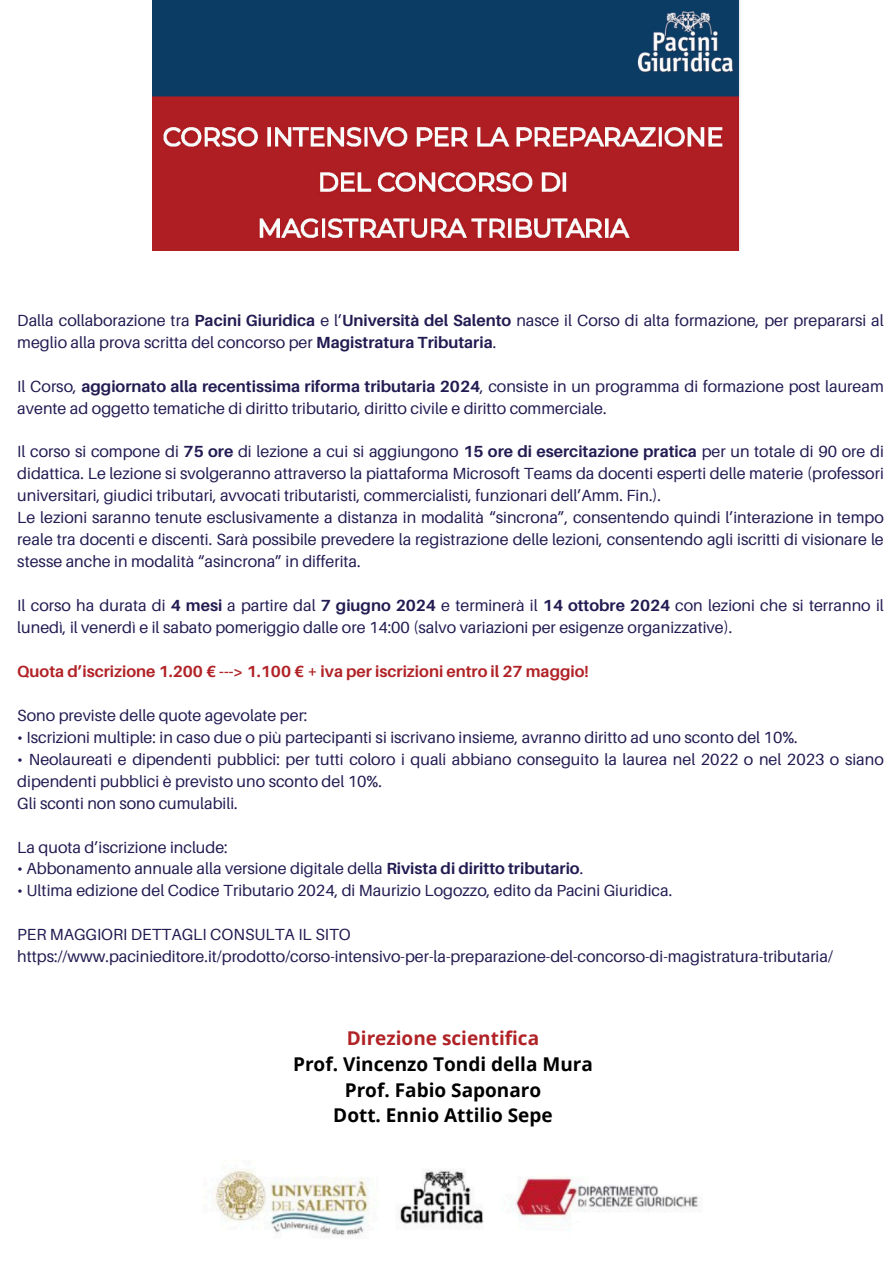
<style>
.page{position:relative;width:894px;height:1264px;background:#fff}
.page>*{position:absolute;margin:0;border:0;box-sizing:border-box;transform-origin:0 0}
.t1{font:700 19.05px/25.8px "Open Sans";color:#000;text-align:center}
.t2{font:16.05px/21.9px "Aileron";color:#221c52}
.t3{font:700 16.05px "Aileron";color:#b12226}
.s1{font-weight:700}
.s2{color:#b12226}
</style>
<div class="page">
<img style="left:153px;top:0;width:587px;height:251px">
<img style="left:215px;top:1169px;width:484px;height:67px">
<p class="t2" style="left:17px;top:309px;width:867px">Dalla collaborazione tra <span class="s1">Pacini Giuridica</span> e l’<span class="s1">Università del Salento</span> nasce il Corso di alta formazione, per prepararsi al meglio alla prova scritta del concorso per <span class="s1">Magistratura Tributaria</span>.</p>
<p class="t2" style="left:17px;top:375px;width:867px">Il Corso, <span class="s1">aggiornato alla recentissima riforma tributaria 2024</span>, consiste in un programma di formazione post lauream avente ad oggetto tematiche di diritto tributario, diritto civile e diritto commerciale.</p>
<p class="t2" style="left:17px;top:440px;width:867px;text-align:justify">Il corso si compone di <span class="s1">75 ore</span> di lezione a cui si aggiungono <span class="s1">15 ore di esercitazione pratica</span> per un totale di 90 ore di didattica. Le lezione si svolgeranno attraverso la piattaforma Microsoft Teams da docenti esperti delle materie (professori universitari, giudici tributari, avvocati tributaristi, commercialisti, funzionari dell’Amm. Fin.).</p>
<p class="t2" style="left:17px;top:506px;width:867px;text-align:justify">Le lezioni saranno tenute esclusivamente a distanza in modalità “sincrona”, consentendo quindi l’interazione in tempo reale tra docenti e discenti. Sarà possibile prevedere la registrazione delle lezioni, consentendo agli iscritti di visionare le stesse anche in modalità “asincrona” in differita.</p>
<h3 class="t2" style="left:17px;top:594px;width:867px">Il corso ha durata di <span class="s1">4 mesi</span> a partire dal <span class="s1">7 giugno 2024</span> e terminerà il <span class="s1">14 ottobre 2024</span> con lezioni che si terranno il lunedì, il venerdì e il sabato pomeriggio dalle ore 14:00 (salvo variazioni per esigenze organizzative).</h3>
<p class="t3" style="left:17px;top:661px;width:572px">Quota d’iscrizione 1.200 € ---&gt; 1.100 € + iva per iscrizioni entro il 27 maggio!</p>
<p class="t2" style="left:17px;top:704px;width:291px">Sono previste delle quote agevolate per:</p>
<p class="t2" style="left:17px;top:726px;width:781px">• Iscrizioni multiple: in caso due o più partecipanti si iscrivano insieme, avranno diritto ad uno sconto del 10%.</p>
<p class="t2" style="left:17px;top:747px;width:867px">• Neolaureati e dipendenti pubblici: per tutti coloro i quali abbiano conseguito la laurea nel 2022 o nel 2023 o siano dipendenti pubblici è previsto uno sconto del 10%.</p>
<p class="t2" style="left:17px;top:791px;width:222px">Gli sconti non sono cumulabili.</p>
<p class="t2" style="left:17px;top:835px;width:212px">La quota d’iscrizione include:</p>
<p class="t2" style="left:17px;top:857px;width:567px">• Abbonamento annuale alla versione digitale della <span class="s1">Rivista di diritto tributario</span>.</p>
<p class="t2" style="left:17px;top:879px;width:656px">• Ultima edizione del Codice Tributario 2024, di Maurizio Logozzo, edito da Pacini Giuridica.</p>
<p class="t2" style="left:17px;top:923px;width:335px">PER MAGGIORI DETTAGLI CONSULTA IL SITO</p>
<h1 class="t2" style="left:17px;top:945px;width:816px">https://www.pacinieditore.it/prodotto/corso-intensivo-per-la-preparazione-del-concorso-di-magistratura-tributaria/</h1>
<p class="t1" style="left:293px;top:1024px;width:301px"><span class="s2">Direzione scientifica<br></span>Prof. Vincenzo Tondi della Mura<br>Prof. Fabio Saponaro<br>Dott. Ennio Attilio Sepe</p>
</div>
